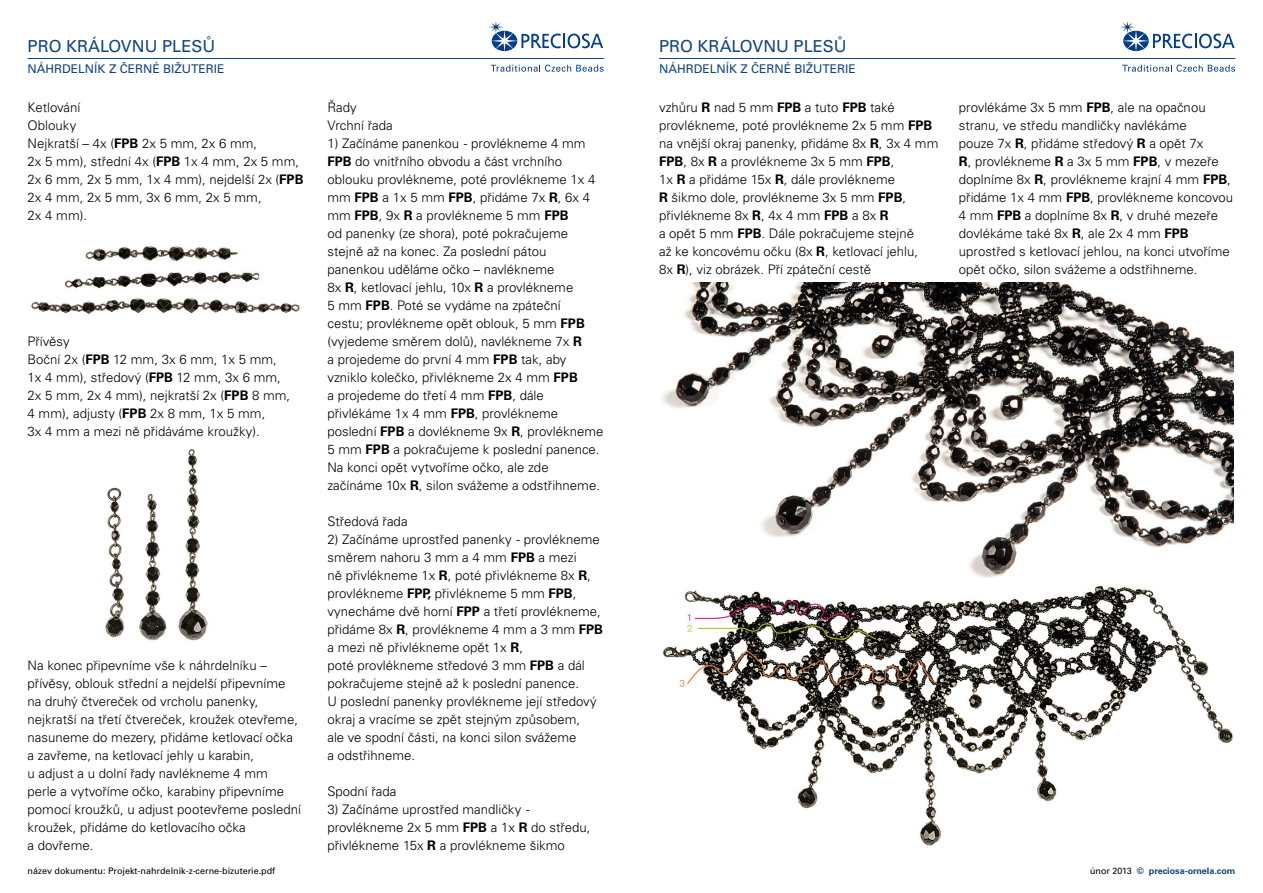
<style>
.page{position:relative;width:1263px;height:893px;background:#fff}
.page>*{position:absolute;margin:0;border:0;box-sizing:border-box;transform-origin:0 0}
.t1{font:16.5px "Univers LTCYR 55 Roman";color:#10447c}
.t2{font:300 13.2px/18px "Univers LTCYR 45";color:#000}
.t3{font:12px "Univers LTCYR 55 Roman";color:#10447c}
.t4{font:9px "Univers CE";color:#000}
.t5{font:700 9px "Univers LTCYR 65";color:#10447c}
.s1{font-family:"Univers LTCYR 65";font-weight:700}
.s2{font-family:"Univers LTCYR 55 Roman";font-weight:400;color:#000}
</style>
<div class="page">
<hr style="left:28px;top:58px;width:576px;height:1px;background:#10447c">
<hr style="left:659px;top:58px;width:576px;height:1px;background:#10447c">
<svg style="left:491px;top:65px;width:113px;height:7px"></svg>
<svg style="left:488px;top:21px;width:115px;height:30px"></svg>
<svg style="left:1122px;top:65px;width:113px;height:7px"></svg>
<svg style="left:1120px;top:21px;width:115px;height:30px"></svg>
<img style="left:105px;top:449px;width:103px;height:192px">
<img style="left:663px;top:585px;width:570px;height:261px">
<img style="left:31px;top:245px;width:269px;height:69px">
<img style="left:661px;top:282px;width:572px;height:296px">
<p class="t1" style="left:28px;top:35px;width:189px">PRO KRÁLOVNU PLESŮ</p>
<p class="t1" style="left:659px;top:35px;width:189px">PRO KRÁLOVNU PLESŮ</p>
<p class="t3" style="left:28px;top:60px;width:198px">NÁHRDELNÍK Z ČERNÉ BIŽUTERIE</p>
<p class="t3" style="left:659px;top:60px;width:198px">NÁHRDELNÍK Z ČERNÉ BIŽUTERIE</p>
<p class="t2" style="left:28px;top:98px;width:277px">Ketlování<br>Oblouky<br>Nejkratší – 4x (<span class="s1">FPB</span> 2x 5 mm, 2x 6 mm,<br>2x 5 mm), střední 4x (<span class="s1">FPB</span> 1x 4 mm, 2x 5 mm,<br>2x 6 mm, 2x 5 mm, 1x 4 mm), nejdelší 2x (<span class="s1">FPB<br></span>2x 4 mm, 2x 5 mm, 3x 6 mm, 2x 5 mm,<br>2x 4 mm).</p>
<p class="t2" style="left:28px;top:332px;width:264px">Přívěsy<br>Boční 2x (<span class="s1">FPB</span> 12 mm, 3x 6 mm, 1x 5 mm,<br>1x 4 mm), středový (<span class="s1">FPB</span> 12 mm, 3x 6 mm,<br>2x 5 mm, 2x 4 mm), nejkratší 2x (<span class="s1">FPB</span> 8 mm,<br>4 mm), adjusty (<span class="s1">FPB</span> 2x 8 mm, 1x 5 mm,<br>3x 4 mm a mezi ně přidáváme kroužky).</p>
<p class="t2" style="left:28px;top:656px;width:275px">Na konec připevníme vše k náhrdelníku – přívěsy, oblouk střední a nejdelší připevníme na druhý čtvereček od vrcholu panenky, nejkratší na třetí čtvereček, kroužek otevřeme, nasuneme do mezery, přidáme ketlovací očka a zavřeme, na ketlovací jehly u karabin,<br>u adjust a u dolní řady navlékneme 4 mm<br>perle a vytvoříme očko, karabiny připevníme pomocí kroužků, u adjust pootevřeme poslední kroužek, přidáme do ketlovacího očka<br>a dovřeme.</p>
<p class="t2" style="left:327px;top:98px;width:67px">Řady<br>Vrchní řada</p>
<p class="t2" style="left:327px;top:134px;width:278px">1) Začínáme panenkou - provlékneme 4 mm <span class="s1">FPB</span> do vnitřního obvodu a část vrchního oblouku provlékneme, poté provlékneme 1x 4 mm <span class="s1">FPB</span> a 1x 5 mm <span class="s1">FPB</span>, přidáme 7x <span class="s1">R</span>, 6x 4 mm <span class="s1">FPB</span>, 9x <span class="s1">R</span> a provlékneme 5 mm <span class="s1">FPB<br></span>od panenky (ze shora), poté pokračujeme stejně až na konec. Za poslední pátou panenkou uděláme očko – navlékneme<br>8x <span class="s1">R</span>, ketlovací jehlu, 10x <span class="s1">R</span> a provlékneme<br>5 mm <span class="s1">FPB</span>. Poté se vydáme na zpáteční<br>cestu; provlékneme opět oblouk, 5 mm <span class="s1">FPB </span>(vyjedeme směrem dolů), navlékneme 7x <span class="s1">R<br></span>a projedeme do první 4 mm <span class="s1">FPB</span> tak, aby vzniklo kolečko, přivlékneme 2x 4 mm <span class="s1">FPB<br></span>a projedeme do třetí 4 mm <span class="s1">FPB</span>, dále přivlékáme 1x 4 mm <span class="s1">FPB</span>, provlékneme poslední <span class="s1">FPB</span> a dovlékneme 9x <span class="s1">R</span>, provlékneme 5 mm <span class="s1">FPB</span> a pokračujeme k poslední panence.<br>Na konci opět vytvoříme očko, ale zde začínáme 10x <span class="s1">R</span>, silon svážeme a odstřihneme.</p>
<p class="t2" style="left:327px;top:512px;width:82px">Středová řada</p>
<p class="t2" style="left:327px;top:530px;width:277px">2) Začínáme uprostřed panenky - provlékneme směrem nahoru 3 mm a 4 mm <span class="s1">FPB</span> a mezi<br>ně přivlékneme 1x <span class="s1">R</span>, poté přivlékneme 8x <span class="s1">R</span>, provlékneme <span class="s1">FPP,</span> přivlékneme 5 mm <span class="s1">FPB</span>, vynecháme dvě horní <span class="s1">FPP</span> a třetí provlékneme, přidáme 8x <span class="s1">R</span>, provlékneme 4 mm a 3 mm <span class="s1">FPB </span>a mezi ně přivlékneme opět 1x <span class="s1">R</span>,<br>poté provlékneme středové 3 mm <span class="s1">FPB</span> a dál pokračujeme stejně až k poslední panence.<br>U poslední panenky provlékneme její středový okraj a vracíme se zpět stejným způsobem,<br>ale ve spodní části, na konci silon svážeme<br>a odstřihneme.</p>
<p class="t2" style="left:327px;top:782px;width:70px">Spodní řada</p>
<p class="t2" style="left:327px;top:800px;width:265px">3) Začínáme uprostřed mandličky - provlékneme 2x 5 mm <span class="s1">FPB</span> a 1x <span class="s1">R</span> do středu, přivlékneme 15x <span class="s1">R</span> a provlékneme šikmo</p>
<p class="t2" style="left:659px;top:98px;width:281px">vzhůru <span class="s1">R</span> nad 5 mm <span class="s1">FPB</span> a tuto <span class="s1">FPB</span> také provlékneme, poté provlékneme 2x 5 mm <span class="s1">FPB </span>na vnější okraj panenky, přidáme 8x <span class="s1">R</span>, 3x 4 mm <span class="s1">FPB</span>, 8x <span class="s1">R</span> a provlékneme 3x 5 mm <span class="s1">FPB</span>,<br>1x <span class="s1">R</span> a přidáme 15x <span class="s1">R</span>, dále provlékneme<br><span class="s1">R</span> šikmo dole, provlékneme 3x 5 mm <span class="s1">FPB</span>, přivlékneme 8x <span class="s1">R</span>, 4x 4 mm <span class="s1">FPB</span> a 8x <span class="s1">R<br></span>a opět 5 mm <span class="s1">FPB</span>. Dále pokračujeme stejně<br>až ke koncovému očku (8x <span class="s1">R</span>, ketlovací jehlu,<br>8x <span class="s1">R</span>), viz obrázek. Pří zpáteční cestě</p>
<p class="t2" style="left:959px;top:98px;width:276px">provlékáme 3x 5 mm <span class="s1">FPB</span>, ale na opačnou stranu, ve středu mandličky navlékáme<br>pouze 7x <span class="s1">R</span>, přidáme středový <span class="s1">R</span> a opět 7x<br><span class="s1">R</span>, provlékneme <span class="s1">R</span> a 3x 5 mm <span class="s1">FPB</span>, v mezeře doplníme 8x <span class="s1">R</span>, provlékneme krajní 4 mm <span class="s1">FPB</span>, přidáme 1x 4 mm <span class="s1">FPB</span>, provlékneme koncovou 4 mm <span class="s1">FPB</span> a doplníme 8x <span class="s1">R</span>, v druhé mezeře dovlékáme také 8x <span class="s1">R</span>, ale 2x 4 mm <span class="s1">FPB </span>uprostřed s ketlovací jehlou, na konci utvoříme opět očko, silon svážeme a odstřihneme.</p>
<p class="t4" style="left:28px;top:866px;width:249px">název dokumentu: Projekt-nahrdelnik-z-cerne-bizuterie.pdf</p>
<p class="t5" style="left:1090px;top:865px;width:147px"><span class="s2">únor 2013</span> © preciosa-ornela.com</p>
</div>
